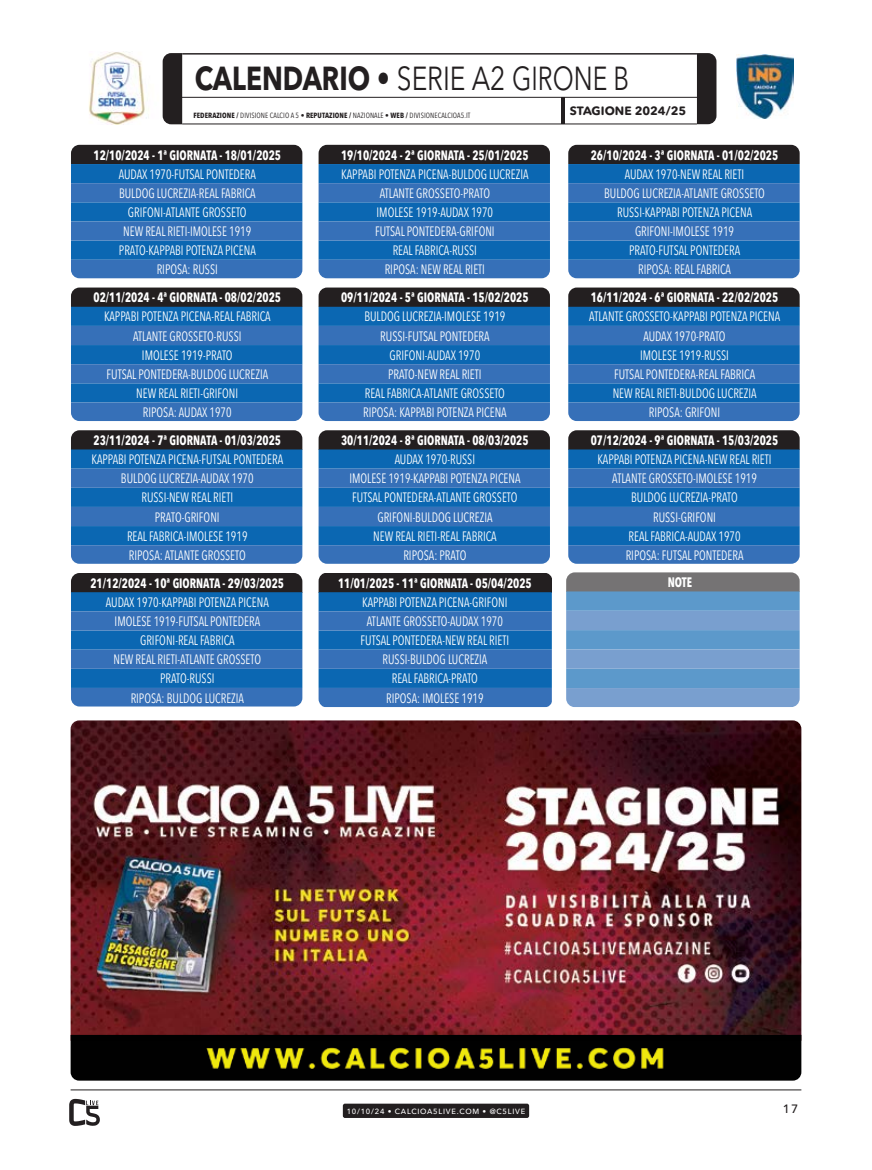
<style>
.page{position:relative;width:872px;height:1170px;background:#fff}
.page>*{position:absolute;margin:0;border:0;box-sizing:border-box;transform-origin:0 0}
.t1{font:33px "Avenir Next LT Pro";color:#231f20;scale:.8 1}
.t2{font:700 condensed 13.65px "Avenir Next LT Pro";color:#fff;scale:.87 1}
.t3{font:condensed 13.5px/19.2px "Avenir Next LT Pro";color:#fff;text-align:center;scale:.87 1}
.t4{font:700 condensed 13.5px "Avenir Next LT Pro";color:#fff;scale:.87 1}
.t5{font:700 12px "Avenir Next Rounded Pro";color:#231f20}
.t6{font:500 12px "Avenir Next LT Pro";color:#231f20}
.t7{font:condensed 7.5px "Avenir Next LT Pro";letter-spacing:.01em;color:#231f20}
.t8{font:500 7.5px "Avenir Next LT Pro";letter-spacing:.1em;color:#fff}
.s1{font-weight:700}
</style>
<div class="page">
<hr style="left:182px;top:53px;width:515px;height:2px;background:#231f20">
<hr style="left:165px;top:97px;width:540px;height:1px;background:#231f20">
<hr style="left:182px;top:124px;width:515px;height:1px;background:#231f20">
<img style="left:736px;top:55px;width:57px;height:64px">
<svg style="left:163px;top:53px;width:19px;height:71px"></svg>
<svg style="left:697px;top:53px;width:19px;height:71px"></svg>
<svg style="left:560px;top:97px;width:4px;height:27px"></svg>
<img style="left:89px;top:52px;width:60px;height:72px">
<div style="left:71px;top:145px;width:231px;height:19px;background:#231f20"></div>
<svg style="left:71px;top:164px;width:231px;height:114px;background:#226cb5"></svg>
<div style="left:318px;top:145px;width:232px;height:19px;background:#231f20"></div>
<svg style="left:318px;top:164px;width:232px;height:114px;background:#236db6"></svg>
<div style="left:568px;top:145px;width:231px;height:19px;background:#231f20"></div>
<svg style="left:568px;top:164px;width:231px;height:114px;background:#236db5"></svg>
<div style="left:71px;top:287px;width:231px;height:20px;background:#231f20"></div>
<svg style="left:71px;top:307px;width:231px;height:114px;background:#226cb5"></svg>
<div style="left:318px;top:287px;width:232px;height:20px;background:#231f20"></div>
<svg style="left:318px;top:307px;width:232px;height:114px;background:#236db5"></svg>
<div style="left:568px;top:287px;width:231px;height:20px;background:#231f20"></div>
<svg style="left:568px;top:307px;width:231px;height:114px;background:#226db5"></svg>
<div style="left:71px;top:430px;width:231px;height:19px;background:#231f20"></div>
<svg style="left:71px;top:449px;width:231px;height:114px;background:#216cb4"></svg>
<div style="left:318px;top:430px;width:232px;height:19px;background:#231f20"></div>
<svg style="left:318px;top:449px;width:232px;height:114px;background:#226cb5"></svg>
<div style="left:568px;top:430px;width:231px;height:19px;background:#231f20"></div>
<svg style="left:568px;top:449px;width:231px;height:114px;background:#226cb5"></svg>
<div style="left:71px;top:573px;width:231px;height:19px;background:#231f20"></div>
<svg style="left:71px;top:592px;width:231px;height:114px;background:#226cb5"></svg>
<div style="left:318px;top:573px;width:234px;height:19px;background:#231f20"></div>
<svg style="left:318px;top:592px;width:234px;height:115px;background:#256eb6"></svg>
<div style="left:566px;top:572px;width:233px;height:19px;background:#757374"></div>
<svg style="left:566px;top:591px;width:233px;height:116px;background:#6b9ccd"></svg>
<img style="left:71px;top:720px;width:730px;height:314px">
<img style="left:71px;top:1034px;width:730px;height:46px">
<hr style="left:71px;top:1089px;width:730px;height:1px;background:#231f20">
<div style="left:343px;top:1103px;width:186px;height:14px;background:#231f20;border-radius:2px"></div>
<svg style="left:69px;top:1098px;width:31px;height:27px"></svg>
<h1 class="t1" style="left:195px;top:59px;width:544px"><span class="s1">CALENDARIO •</span> SERIE A2 GIRONE B</h1>
<p class="t7" style="left:193px;top:110px;width:278px"><span class="s1">FEDERAZIONE /</span> DIVISIONE CALCIO A 5 • <span class="s1">REPUTAZIONE /</span> NAZIONALE • <span class="s1">WEB /</span> DIVISIONECALCIOA5.IT</p>
<p class="t5" style="left:570px;top:103px;width:118px">STAGIONE 2024/25</p>
<p class="t4" style="left:93px;top:146px;width:217px">12/10/2024 - 1ª GIORNATA - 18/01/2025</p>
<p class="t3" style="left:119px;top:164px;width:159px">AUDAX 1970-FUTSAL PONTEDERA<br>BULDOG LUCREZIA-REAL FABRICA<br>GRIFONI-ATLANTE GROSSETO<br>NEW REAL RIETI-IMOLESE 1919<br>PRATO-KAPPABI POTENZA PICENA<br>RIPOSA: RUSSI</p>
<p class="t4" style="left:93px;top:289px;width:217px">02/11/2024 - 4ª GIORNATA - 08/02/2025</p>
<p class="t3" style="left:104px;top:307px;width:193px">KAPPABI POTENZA PICENA-REAL FABRICA<br>ATLANTE GROSSETO-RUSSI<br>IMOLESE 1919-PRATO<br>FUTSAL PONTEDERA-BULDOG LUCREZIA<br>NEW REAL RIETI-GRIFONI<br>RIPOSA: AUDAX 1970</p>
<p class="t4" style="left:93px;top:432px;width:217px">23/11/2024 - 7ª GIORNATA - 01/03/2025</p>
<p class="t3" style="left:91px;top:450px;width:222px">KAPPABI POTENZA PICENA-FUTSAL PONTEDERA<br>BULDOG LUCREZIA-AUDAX 1970<br>RUSSI-NEW REAL RIETI<br>PRATO-GRIFONI<br>REAL FABRICA-IMOLESE 1919<br>RIPOSA: ATLANTE GROSSETO</p>
<p class="t4" style="left:90px;top:574px;width:224px">21/12/2024 - 10ª GIORNATA - 29/03/2025</p>
<p class="t3" style="left:106px;top:592px;width:189px">AUDAX 1970-KAPPABI POTENZA PICENA<br>IMOLESE 1919-FUTSAL PONTEDERA<br>GRIFONI-REAL FABRICA<br>NEW REAL RIETI-ATLANTE GROSSETO<br>PRATO-RUSSI<br>RIPOSA: BULDOG LUCREZIA</p>
<p class="t4" style="left:341px;top:146px;width:217px">19/10/2024 - 2ª GIORNATA - 25/01/2025</p>
<p class="t3" style="left:341px;top:164px;width:217px">KAPPABI POTENZA PICENA-BULDOG LUCREZIA<br>ATLANTE GROSSETO-PRATO<br>IMOLESE 1919-AUDAX 1970<br>FUTSAL PONTEDERA-GRIFONI<br>REAL FABRICA-RUSSI<br>RIPOSA: NEW REAL RIETI</p>
<p class="t4" style="left:341px;top:289px;width:217px">09/11/2024 - 5ª GIORNATA - 15/02/2025</p>
<p class="t3" style="left:363px;top:307px;width:167px">BULDOG LUCREZIA-IMOLESE 1919<br>RUSSI-FUTSAL PONTEDERA<br>GRIFONI-AUDAX 1970<br>PRATO-NEW REAL RIETI<br>REAL FABRICA-ATLANTE GROSSETO<br>RIPOSA: KAPPABI POTENZA PICENA</p>
<p class="t4" style="left:341px;top:432px;width:217px">30/11/2024 - 8ª GIORNATA - 08/03/2025</p>
<p class="t3" style="left:349px;top:450px;width:198px">AUDAX 1970-RUSSI<br>IMOLESE 1919-KAPPABI POTENZA PICENA<br>FUTSAL PONTEDERA-ATLANTE GROSSETO<br>GRIFONI-BULDOG LUCREZIA<br>NEW REAL RIETI-REAL FABRICA<br>RIPOSA: PRATO</p>
<p class="t4" style="left:338px;top:574px;width:224px">11/01/2025 - 11ª GIORNATA - 05/04/2025</p>
<p class="t3" style="left:360px;top:592px;width:172px">KAPPABI POTENZA PICENA-GRIFONI<br>ATLANTE GROSSETO-AUDAX 1970<br>FUTSAL PONTEDERA-NEW REAL RIETI<br>RUSSI-BULDOG LUCREZIA<br>REAL FABRICA-PRATO<br>RIPOSA: IMOLESE 1919</p>
<p class="t4" style="left:591px;top:146px;width:217px">26/10/2024 - 3ª GIORNATA - 01/02/2025</p>
<p class="t3" style="left:604px;top:164px;width:186px">AUDAX 1970-NEW REAL RIETI<br>BULDOG LUCREZIA-ATLANTE GROSSETO<br>RUSSI-KAPPABI POTENZA PICENA<br>GRIFONI-IMOLESE 1919<br>PRATO-FUTSAL PONTEDERA<br>RIPOSA: REAL FABRICA</p>
<p class="t4" style="left:591px;top:289px;width:217px">16/11/2024 - 6ª GIORNATA - 22/02/2025</p>
<p class="t3" style="left:589px;top:307px;width:221px">ATLANTE GROSSETO-KAPPABI POTENZA PICENA<br>AUDAX 1970-PRATO<br>IMOLESE 1919-RUSSI<br>FUTSAL PONTEDERA-REAL FABRICA<br>NEW REAL RIETI-BULDOG LUCREZIA<br>RIPOSA: GRIFONI</p>
<p class="t4" style="left:591px;top:432px;width:217px">07/12/2024 - 9ª GIORNATA - 15/03/2025</p>
<p class="t3" style="left:597px;top:450px;width:202px">KAPPABI POTENZA PICENA-NEW REAL RIETI<br>ATLANTE GROSSETO-IMOLESE 1919<br>BULDOG LUCREZIA-PRATO<br>RUSSI-GRIFONI<br>REAL FABRICA-AUDAX 1970<br>RIPOSA: FUTSAL PONTEDERA</p>
<p class="t2" style="left:668px;top:573px;width:29px">NOTE</p>
<p class="t8" style="left:347px;top:1106px;width:180px">10/10/24 • CALCIOA5LIVE.COM • @C5LIVE</p>
<p class="t6" style="left:782px;top:1101px;width:17px">17</p>
</div>
